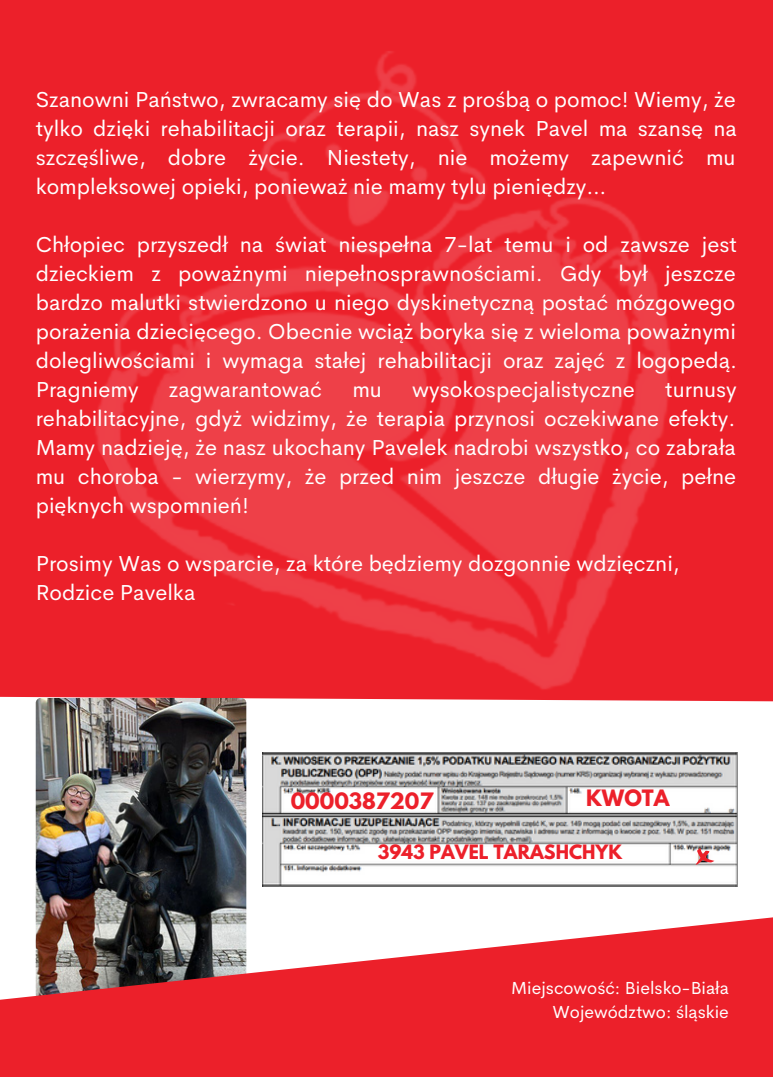
<style>
.page{position:relative;width:773px;height:1077px;background:#fff}
.page>*{position:absolute;margin:0;border:0;box-sizing:border-box;transform-origin:0 0}
.t1{font:21.75px/29px "Cerebri Sans";color:#fff;text-align:justify}
.t2{font:700 20px "League Spartan";color:#ec202a}
.t3{font:17.5px "Cerebri Sans";color:#fff}
.t4{font:700 17.5px "League Spartan";color:#ec202a}
</style>
<div class="page">
<div style="left:0;top:0;width:772px;height:1076px;background:#ec202a"></div>
<div style="left:0;top:696px;width:772px;height:212px;background:#fff"></div>
<img style="left:91px;top:51px;width:591px;height:664px">
<img style="left:263px;top:752px;width:474px;height:133px">
<svg style="left:695px;top:847px;width:19px;height:17px"></svg>
<img style="left:36px;top:697px;width:210px;height:302px;border-radius:5px">
<svg style="left:0;top:908px;width:772px;height:92px"></svg>
<p class="t1" style="left:36px;top:84px;width:702px">Szanowni Państwo, zwracamy się do Was z prośbą o pomoc! Wiemy, że tylko dzięki rehabilitacji oraz terapii, nasz synek Pavel ma szansę na szczęśliwe, dobre życie. Niestety, nie możemy zapewnić mu kompleksowej opieki, ponieważ nie mamy tylu pieniędzy…</p>
<p class="t1" style="left:36px;top:229px;width:702px">Chłopiec przyszedł na świat niespełna 7-lat temu i od zawsze jest dzieckiem z poważnymi niepełnosprawnościami. Gdy był jeszcze bardzo malutki stwierdzono u niego dyskinetyczną postać mózgowego porażenia dziecięcego. Obecnie wciąż boryka się z wieloma poważnymi dolegliwościami i wymaga stałej rehabilitacji oraz zajęć z logopedą.<br>Pragniemy</p>
<p class="t1" style="left:169px;top:374px;width:155px">zagwarantować</p>
<p class="t1" style="left:352px;top:374px;width:31px">mu</p>
<p class="t1" style="left:412px;top:374px;width:224px">wysokospecjalistyczne</p>
<p class="t1" style="left:36px;top:374px;width:702px;text-indent:629px">turnusy rehabilitacyjne, gdyż widzimy, że terapia przynosi oczekiwane efekty.<br>Mamy nadzieję, że nasz ukochany Pavelek nadrobi wszystko, co zabrała mu choroba - wierzymy, że przed nim jeszcze długie życie, pełne pięknych wspomnień!</p>
<p class="t1" style="left:36px;top:548px;width:645px">Prosimy Was o wsparcie, za które będziemy dozgonnie wdzięczni,</p>
<p class="t1" style="left:36px;top:577px;width:161px">Rodzice Pavelka</p>
<p class="t2" style="left:291px;top:791px;width:144px">0000387207</p>
<p class="t2" style="left:586px;top:788px;width:85px">KWOTA</p>
<p class="t4" style="left:378px;top:843px;width:246px">3943 PAVEL TARASHCHYK</p>
<p class="t3" style="left:511px;top:976px;width:219px">Miejscowość: Bielsko-Biała</p>
<p class="t3" style="left:552px;top:1000px;width:178px">Województwo: śląskie</p>
</div>
